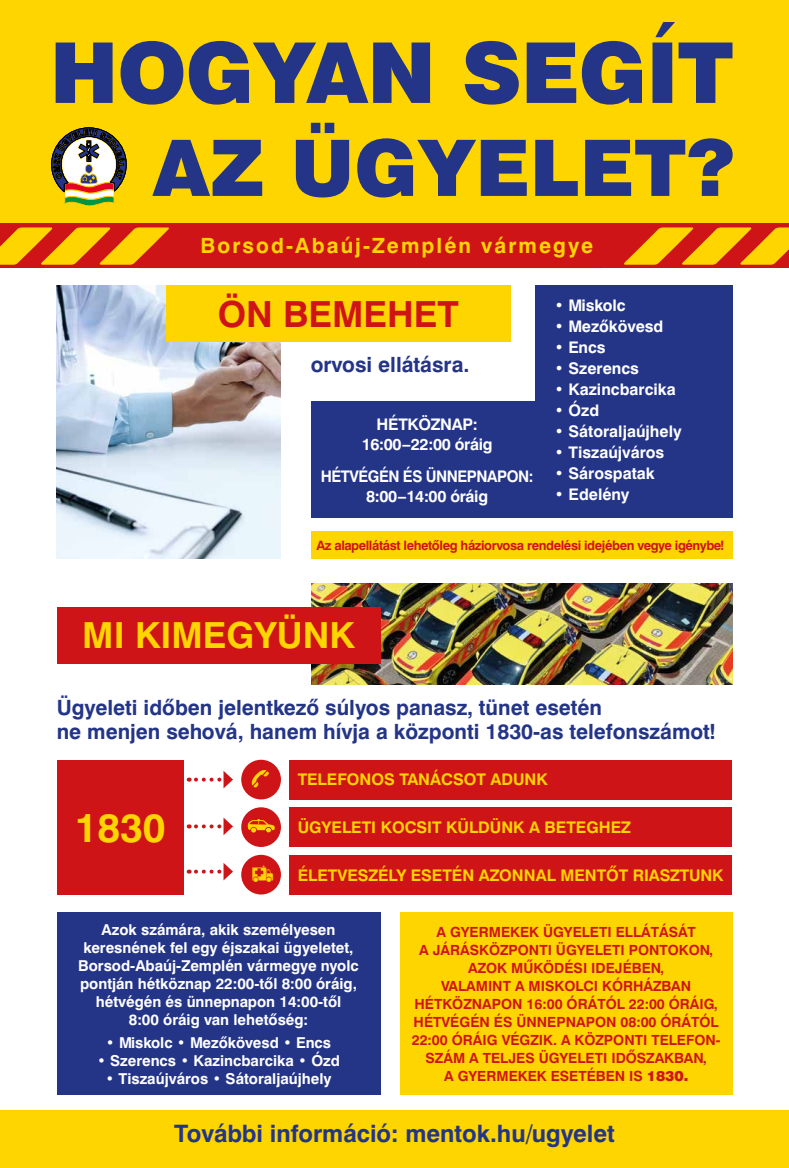
<style>
.page{position:relative;width:789px;height:1168px;background:#fff}
.page>*{position:absolute;margin:0;border:0;box-sizing:border-box;transform-origin:0 0}
.t1{font:84px "Swiss 721 Blk PFL";letter-spacing:-.01em;color:#243588}
.t2{font:78px "Swiss 721 Blk PFL";color:#243588}
.t3{font:700 40px "Swiss 721 PFL";color:#ffd500}
.t4{font:700 36px "Swiss 721 PFL";color:#ffd500}
.t5{font:700 36px "Swiss 721 PFL";color:#cf1417}
.t6{font:700 24px "Swiss 721 PFL";color:#243588}
.t7{font:700 21px/24px "Swiss 721 PFL";color:#243588}
.t8{font:700 21px "Swiss 721 PFL";letter-spacing:.1em;color:#ffd500}
.t9{font:700 16px "Swiss 721 PFL";color:#fff}
.t10{font:700 16px "Swiss 721 PFL";color:#ffd500}
.t11{font:700 16px/20px "Swiss 721 PFL";letter-spacing:-.03em;color:#fff;text-align:center;scale:.94 1}
.t12{font:700 16px/20px "Swiss 721 PFL";letter-spacing:-.02em;color:#fff;text-align:center}
.t13{font:700 15px/18px "Swiss 721 PFL";color:#fff;text-align:center}
.t14{font:700 14px/18px "Swiss 721 PFL";color:#cf1417;text-align:center}
.t15{font:700 13px "Swiss 721 PFL";letter-spacing:-.03em;color:#cf1417}
.s1{font-family:"Swiss 721 Blk PFL";font-weight:400}
</style>
<div class="page">
<div style="left:0;top:1110px;width:788px;height:58px;background:#ffd500"></div>
<img style="left:311px;top:583px;width:420px;height:102px">
<img style="left:57px;top:286px;width:224px;height:272px">
<div style="left:0;top:0;width:788px;height:252px;background:#ffd500"></div>
<svg style="left:51px;top:127px;width:76px;height:79px"></svg>
<div style="left:166px;top:286px;width:344px;height:56px;background:#ffd500"></div>
<div style="left:57px;top:607px;width:323px;height:57px;background:#cf1417"></div>
<div style="left:57px;top:760px;width:126px;height:135px;background:#cf1417"></div>
<div style="left:57px;top:913px;width:323px;height:182px;background:#243588"></div>
<div style="left:534px;top:286px;width:197px;height:232px;background:#243588"></div>
<div style="left:310px;top:402px;width:233px;height:116px;background:#243588"></div>
<div style="left:400px;top:913px;width:331px;height:182px;background:#ffd500"></div>
<div style="left:289px;top:760px;width:442px;height:39px;background:#cf1417"></div>
<div style="left:289px;top:807px;width:442px;height:40px;background:#cf1417"></div>
<div style="left:289px;top:855px;width:442px;height:40px;background:#cf1417"></div>
<svg style="left:188px;top:771px;width:45px;height:17px"></svg>
<svg style="left:188px;top:818px;width:45px;height:17px"></svg>
<svg style="left:188px;top:863px;width:45px;height:17px"></svg>
<div style="left:241px;top:807px;width:40px;height:40px;background:#cf1417;border-radius:50%"></div>
<svg style="left:247px;top:819px;width:27px;height:13px"></svg>
<div style="left:241px;top:760px;width:40px;height:39px;background:#cf1417;border-radius:50%"></div>
<svg style="left:251px;top:770px;width:18px;height:18px"></svg>
<div style="left:241px;top:855px;width:40px;height:39px;background:#cf1417;border-radius:50%"></div>
<div style="left:310px;top:531px;width:421px;height:27px;background:#ffd500"></div>
<svg style="left:0;top:224px;width:788px;height:44px;background:#d93c12"></svg>
<h1 class="t1" style="left:50px;top:22px;width:684px">HOGYAN SEGÍT</h1>
<h2 class="t2" style="left:152px;top:121px;width:583px">AZ ÜGYELET?</h2>
<h3 class="t8" style="left:200px;top:233px;width:394px">Borsod-Abaúj-Zemplén vármegye</h3>
<h3 class="t5" style="left:218px;top:292px;width:242px">ÖN BEMEHET</h3>
<h3 class="t7" style="left:310px;top:353px;width:160px">orvosi ellátásra.</h3>
<p class="t12" style="left:361px;top:414px;width:132px">HÉTKÖZNAP:<br>16:00–22:00 óráig</p>
<p class="t11" style="left:320px;top:466px;width:227px">HÉTVÉGÉN ÉS ÜNNEPNAPON:<br>8:00–14:00 óráig</p>
<p class="t9" style="left:554px;top:296px;width:73px">• Miskolc</p>
<p class="t9" style="left:554px;top:317px;width:110px">• Mezőkövesd</p>
<p class="t9" style="left:554px;top:338px;width:53px">• Encs</p>
<p class="t9" style="left:554px;top:359px;width:86px">• Szerencs</p>
<p class="t9" style="left:554px;top:380px;width:123px">• Kazincbarcika</p>
<p class="t9" style="left:554px;top:401px;width:46px">• Ózd</p>
<p class="t9" style="left:554px;top:422px;width:128px">• Sátoraljaújhely</p>
<p class="t9" style="left:554px;top:443px;width:111px">• Tiszaújváros</p>
<p class="t9" style="left:554px;top:464px;width:101px">• Sárospatak</p>
<p class="t9" style="left:554px;top:485px;width:76px">• Edelény</p>
<p class="t15" style="left:316px;top:537px;width:409px">Az alapellátást lehetőleg háziorvosa rendelési idejében vegye igénybe!</p>
<h3 class="t4" style="left:82px;top:614px;width:274px">MI KIMEGYÜNK</h3>
<h3 class="t7" style="left:57px;top:695px;width:660px">Ügyeleti időben jelentkező súlyos panasz, tünet esetén<br>ne menjen sehová, hanem hívja a központi 1830-as telefonszámot!</h3>
<h3 class="t3" style="left:75px;top:803px;width:92px">1830</h3>
<p class="t10" style="left:297px;top:770px;width:251px">TELEFONOS TANÁCSOT ADUNK</p>
<p class="t10" style="left:297px;top:817px;width:334px">ÜGYELETI KOCSIT KÜLDÜNK A BETEGHEZ</p>
<p class="t10" style="left:297px;top:865px;width:427px">ÉLETVESZÉLY ESETÉN AZONNAL MENTŐT RIASZTUNK</p>
<p class="t13" style="left:78px;top:920px;width:282px">Azok számára, akik személyesen keresnének fel egy éjszakai ügyeletet, Borsod-Abaúj-Zemplén vármegye nyolc pontján hétköznap 22:00-től 8:00 óráig, hétvégén és ünnepnapon 14:00-től<br>8:00 óráig van lehetőség:</p>
<p class="t13" style="left:106px;top:1033px;width:226px">• Miskolc • Mezőkövesd • Encs</p>
<p class="t13" style="left:97px;top:1051px;width:244px">• Szerencs • Kazincbarcika • Ózd</p>
<p class="t13" style="left:105px;top:1069px;width:228px">• Tiszaújváros • Sátoraljaújhely</p>
<p class="t14" style="left:411px;top:923px;width:310px">A GYERMEKEK ÜGYELETI ELLÁTÁSÁT<br>A JÁRÁSKÖZPONTI ÜGYELETI PONTOKON, AZOK MŰKÖDÉSI IDEJÉBEN,<br>VALAMINT A MISKOLCI KÓRHÁZBAN HÉTKÖZNAPON 16:00 ÓRÁTÓL 22:00 ÓRÁIG, HÉTVÉGÉN ÉS ÜNNEPNAPON 08:00 ÓRÁTÓL 22:00 ÓRÁIG VÉGZIK. A KÖZPONTI TELEFON-SZÁM A TELJES ÜGYELETI IDŐSZAKBAN,<br>A GYERMEKEK ESETÉBEN IS <span class="s1">1830.</span></p>
<h3 class="t6" style="left:174px;top:1118px;width:442px">További információ: mentok.hu/ugyelet</h3>
</div>
